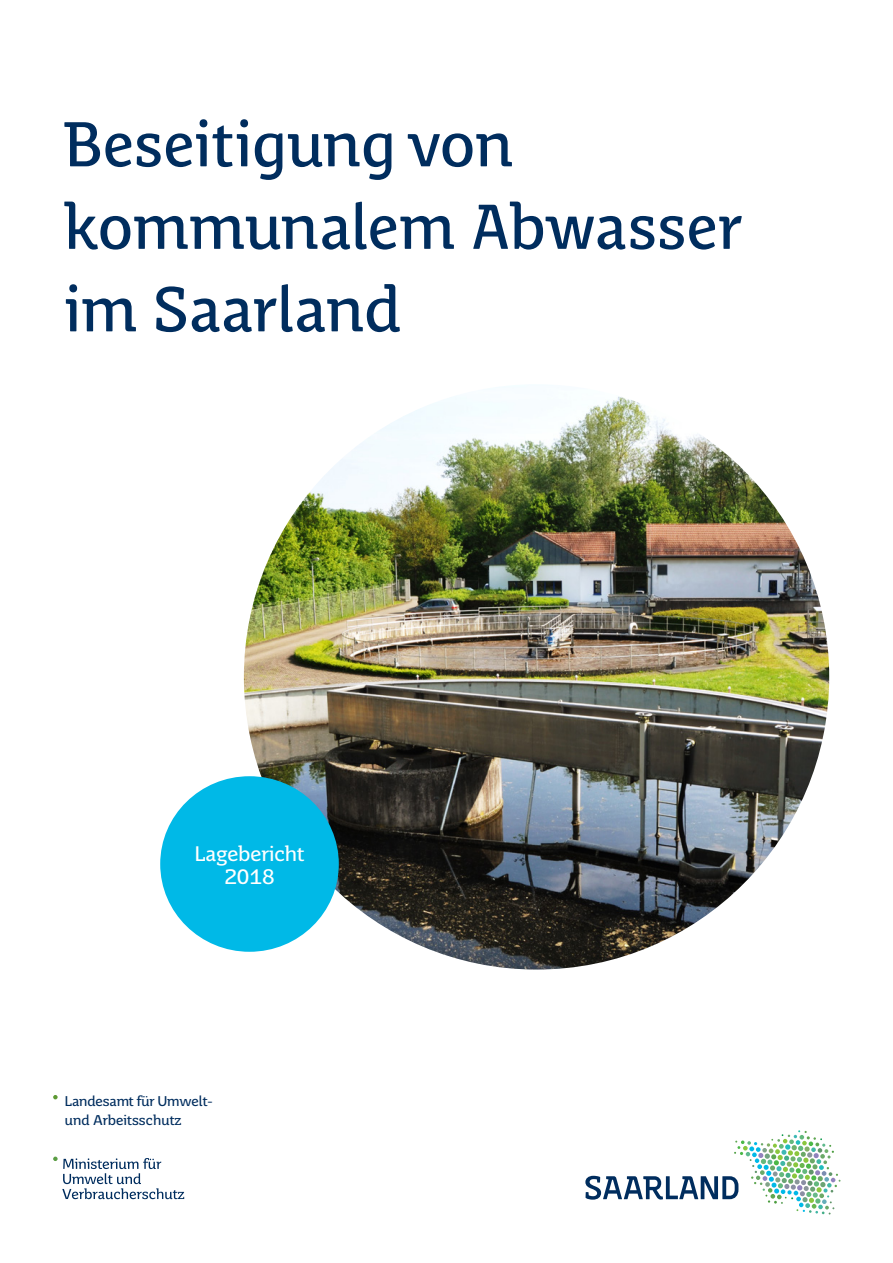
<style>
.page{position:relative;width:893px;height:1263px;background:#fff}
.page>*{position:absolute;margin:0;border:0;box-sizing:border-box;transform-origin:0 0}
.Saar_Headline_1{font:63px/82.5px "Saar Pro Headline";letter-spacing:-.01em;color:#002d5e}
.t1{font:21px "Saar Pro";color:#fff}
.t2{font:14.1px/18.1px "Saar Pro";letter-spacing:.005em;color:#002d5e}
</style>
<div class="page">
<svg style="left:53px;top:1156px;width:131px;height:43px"></svg>
<svg style="left:53px;top:1095px;width:5px;height:4px"></svg>
<svg style="left:585px;top:1130px;width:255px;height:84px"></svg>
<img style="left:244px;top:384px;width:585px;height:585px;border-radius:293px">
<div style="left:160px;top:776px;width:179px;height:176px;background:#00b9e7;border-radius:50%"></div>
<p class="Saar_Headline_1" style="left:64px;top:105px;width:452px">Beseitigung von</p>
<p class="Saar_Headline_1" style="left:64px;top:187px;width:680px">kommunalem Abwasser im Saarland</p>
<p class="t1" style="left:195px;top:841px;width:111px">Lagebericht</p>
<p class="t1" style="left:224px;top:864px;width:52px">2018</p>
<p class="t2" style="left:65px;top:1092px;width:149px">Landesamt für Umwelt&shy;und Arbeitsschutz</p>
</div>
